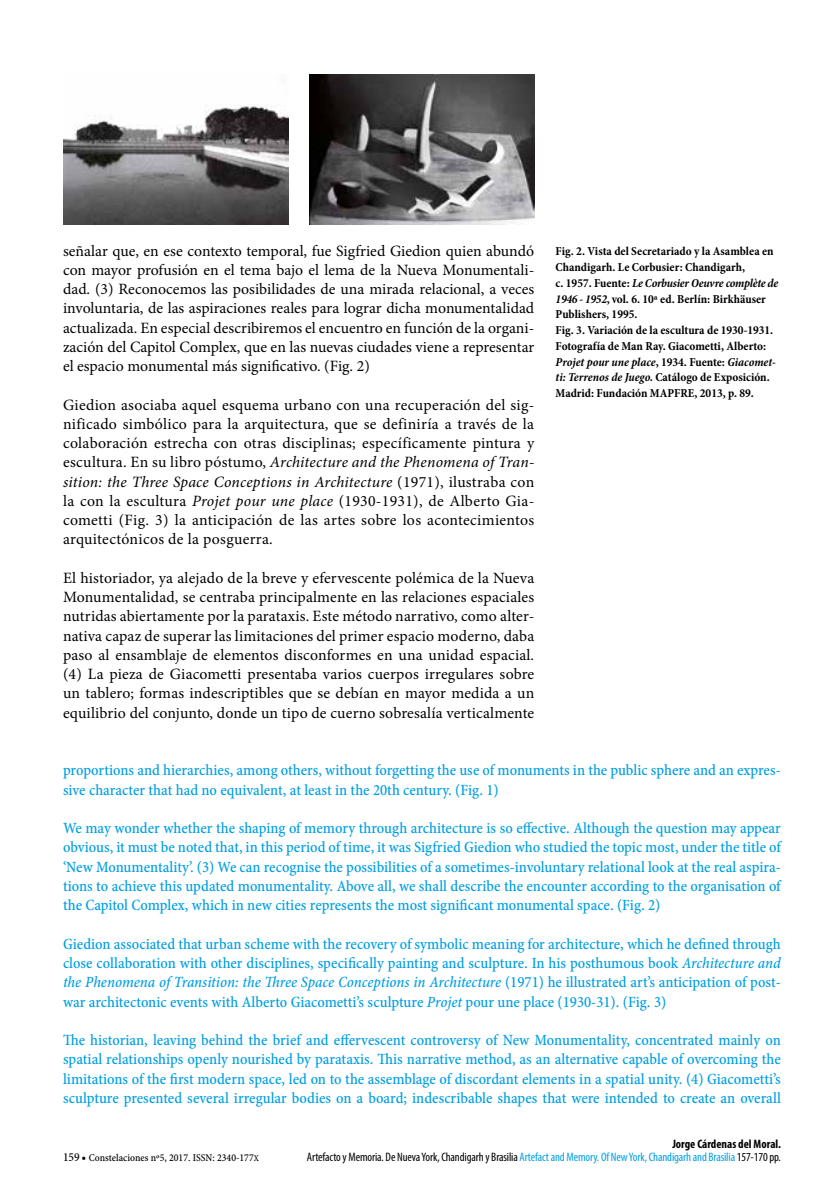
<style>
.page{position:relative;width:834px;height:1191px;background:#fff}
.page>*{position:absolute;margin:0;border:0;box-sizing:border-box;transform-origin:0 0}
.t1{font:15.75px/19.2px "Minion Pro";letter-spacing:.005em;color:#000;text-align:justify}
.t2{font:15.75px/19.2px "Minion Pro Medium Cn Capt";color:#009fe3}
.t3{font:15.75px "Minion Pro Medium Cn It Capt";letter-spacing:-.005em;color:#009fe3}
.t4{font:700 condensed 12.25px/15.8px "Minion Pro";color:#000}
.t5{font:condensed 12.25px/13.1px "Myriad Pro";letter-spacing:-.01em;color:#000;text-align:right}
.t6{font:10.5px "Minion Pro Medium Cn Capt";color:#000}
.s1{font-style:italic}
.s2{font-family:"Minion Pro Medium Cn It Capt"}
.s3{font-family:"Minion Pro Medium Cn Capt"}
.s4{font-weight:700}
.s5{color:#009fe3}
.s6{font-size:12.25px}
.s7{font-size:8.75px}
</style>
<div class="page">
<img style="left:63px;top:104px;width:225px;height:120px">
<img style="left:309px;top:74px;width:225px;height:150px">
<p class="t1" style="left:63px;top:241px;width:472px">señalar que, en ese contexto temporal, fue Sigfried Giedion quien abundó con mayor profusión en el tema bajo el lema de la Nueva Monumentali&shy;dad. (3) Reconocemos las posibilidades de una mirada relacional, a veces involuntaria, de las aspiraciones reales para lograr dicha monumentalidad actualizada. En especial describiremos el encuentro en función de la organi&shy;zación del Capitol Complex, que en las nuevas ciudades viene a representar el espacio monumental más significativo. (Fig. 2)</p>
<p class="t1" style="left:63px;top:395px;width:472px">Giedion asociaba aquel esquema urbano con una recuperación del sig&shy;nificado simbólico para la arquitectura, que se definiría a través de la colaboración estrecha con otras disciplinas; específicamente pintura y escultura. En su libro póstumo, <span class="s1">Architecture and the Phenomena of Tran&shy;sition: the Three Space Conceptions in Architecture</span> (1971), ilustraba con la con la escultura <span class="s1">Projet pour une place</span> (1930-1931), de Alberto Gia&shy;cometti (Fig. 3) la anticipación de las artes sobre los acontecimientos arquitectónicos de la posguerra.</p>
<p class="t1" style="left:63px;top:568px;width:472px">El historiador, ya alejado de la breve y efervescente polémica de la Nueva Monumentalidad, se centraba principalmente en las relaciones espaciales nutridas abiertamente por la parataxis. Este método narrativo, como alter&shy;nativa capaz de superar las limitaciones del primer espacio moderno, daba paso al ensamblaje de elementos disconformes en una unidad espacial. (4) La pieza de Giacometti presentaba varios cuerpos irregulares sobre un tablero; formas indescriptibles que se debían en mayor medida a un equilibrio del conjunto, donde un tipo de cuerno sobresalía verticalmente</p>
<p class="t4" style="left:555px;top:243px;width:224px">Fig. 2. Vista del Secretariado y la Asamblea en Chandigarh. Le Corbusier: Chandigarh,<br>c. 1957. Fuente: <span class="s1">Le Corbusier Oeuvre complète de 1946 - 1952</span>, vol. 6. 10ª ed. Berlín: Birkhäuser Publishers, 1995.<br>Fig. 3. Variación de la escultura de 1930-1931.<br>Fotografía de Man Ray. Giacometti, Alberto:<br><span class="s1">Projet pour une place</span>, 1934. Fuente: <span class="s1">Giacomet&shy;ti: Terrenos de Juego.</span> Catálogo de Exposición.<br>Madrid: Fundación MAPFRE, 2013, p. 89.</p>
<p class="t2" style="left:63px;top:761px;width:719px">proportions and hierarchies, among others, without forgetting the use of monuments in the public sphere and an expres&shy;sive character that had no equivalent, at least in the 20th century. (Fig. 1)</p>
<p class="t2" style="left:63px;top:818px;width:719px;text-align:justify">We may wonder whether the shaping of memory through architecture is so effective. Although the question may appear obvious, it must be noted that, in this period of time, it was Sigfried Giedion who studied the topic most, under the title of ‘New Monumentality’. (3) We can recognise the possibilities of a sometimes-involuntary relational look at the real aspira&shy;tions to achieve this updated monumentality. Above all, we shall describe the encounter according to the organisation of the Capitol Complex, which in new cities represents the most significant monumental space. (Fig. 2)</p>
<p class="t2" style="left:63px;top:934px;width:719px">Giedion associated that urban scheme with the recovery of symbolic meaning for architecture, which he defined through close collaboration with other disciplines, specifically painting and sculpture. In his posthumous book <span class="s2">Architecture and</span></p>
<p class="t3" style="left:63px;top:971px;width:719px">the Phenomena of Transition: the Three Space Conceptions in Architecture <span class="s3">(1971) he illustrated art’s anticipation of post-</span></p>
<p class="t2" style="left:63px;top:992px;width:604px">war architectonic events with Alberto Giacometti’s sculpture <span class="s2">Projet</span> pour une place (1930-31). (Fig. 3)</p>
<p class="t2" style="left:63px;top:1030px;width:719px;text-align:justify">The historian, leaving behind the brief and effervescent controversy of New Monumentality, concentrated mainly on spatial relationships openly nourished by parataxis. This narrative method, as an alternative capable of overcoming the limitations of the first modern space, led on to the assemblage of discordant elements in a spatial unity. (4) Giacometti’s sculpture presented several irregular bodies on a board; indescribable shapes that were intended to create an overall</p>
<p class="t5" style="left:307px;top:1137px;width:475px"><span class="s4">Jorge Cárdenas del Moral.<br></span>Artefacto y Memoria. De Nueva York, Chandigarh y Brasilia <span class="s5">Artefact and Memory. Of New York, Chandigarh and Brasilia</span> 157-170 pp.</p>
<p class="t6" style="left:63px;top:1150px;width:197px"><span class="s6">159 •</span> Constelaciones nº5, 2017. ISSN: 2340-177<span class="s7">X</span></p>
</div>
